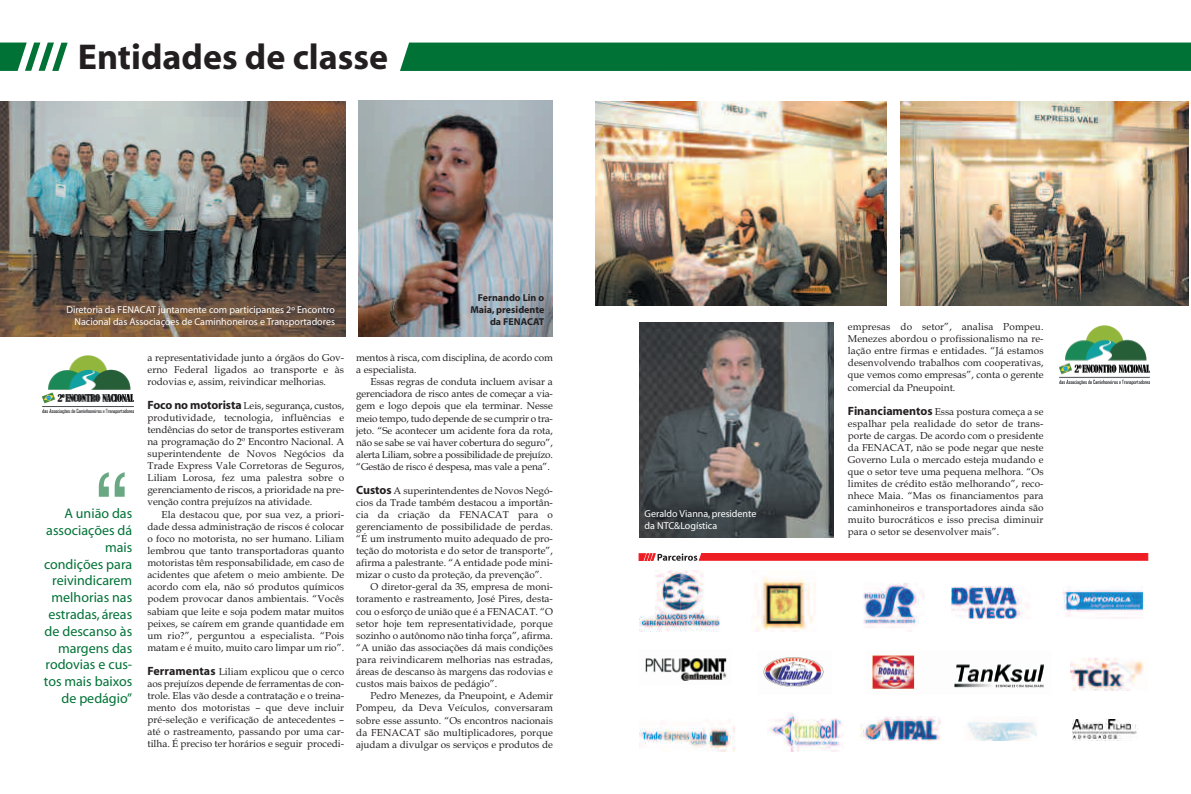
<style>
.page{position:relative;width:1191px;height:794px;background:#fff}
.page>*{position:absolute;margin:0;border:0;box-sizing:border-box;transform-origin:0 0}
.t1{font:96px "Helvetica";color:#6aa883}
.t2{font:700 36px "Myriad";color:#231f20}
.t3{font:14px/16.8px "Myriad";color:#007236;text-align:right}
.t4{font:10px/12.1px "Book Antiqua";color:#231f20;text-align:justify}
.t5{font:10px/12px "Myriad";color:#fff}
.t6{font:700 10px/12px "Myriad";color:#231f20;text-align:right}
.s1{font-family:"Myriad";font-weight:700;font-size:12px}
</style>
<div class="page">
<img style="left:1059px;top:325px;width:91px;height:59px">
<img style="left:43px;top:355px;width:90px;height:59px">
<svg style="left:639px;top:553px;width:509px;height:8px"></svg>
<img style="left:639px;top:570px;width:285px;height:61px">
<img style="left:951px;top:585px;width:193px;height:33px">
<img style="left:763px;top:655px;width:320px;height:36px">
<img style="left:645px;top:658px;width:82px;height:23px">
<img style="left:1070px;top:655px;width:73px;height:35px">
<img style="left:639px;top:713px;width:205px;height:38px">
<img style="left:860px;top:716px;width:177px;height:24px">
<img style="left:1073px;top:719px;width:64px;height:21px">
<svg style="left:0;top:43px;width:68px;height:28px"></svg>
<div style="left:400px;top:43px;width:791px;height:28px;background:#007236"></div>
<img style="left:0;top:102px;width:345px;height:235px">
<img style="left:900px;top:101px;width:288px;height:204px">
<img style="left:595px;top:101px;width:291px;height:204px">
<img style="left:358px;top:101px;width:195px;height:235px">
<img style="left:639px;top:322px;width:194px;height:216px">
<h2 class="t2" style="left:78px;top:44px;width:312px">Entidades de classe</h2>
<p class="t5" style="left:66px;top:304px;width:270px;text-align:right">Diretoria da FENACAT juntamente com participantes 2º Encontro<br>Nacional das Associações de Caminhoneiros e Transportadores</p>
<p class="t6" style="left:470px;top:293px;width:75px">Fernando Lin o<br>Maia,presidente da FENACAT</p>
<h1 class="t1" style="left:95px;top:473px;width:33px">“</h1>
<h3 class="t3" style="left:44px;top:506px;width:90px">A união das associações dá mais condições para reivindicarem melhorias nas estradas, áreas de descanso às margens das rodovias e cus&shy;tos mais baixos de pedágio”</h3>
<p class="t4" style="left:147px;top:351px;width:198px">a representatividade junto a órgãos do Gov&shy;erno Federal ligados ao transporte e às rodovias e, assim, reivindicar melhorias.</p>
<p class="t4" style="left:147px;top:400px;width:198px"><span class="s1">Foco no motorista</span> Leis, segurança, custos, produtividade, tecnologia, influências e tendências do setor de transportes estiveram na programação do 2º Encontro Nacional. A superintendente de Novos Negócios da Trade Express Vale Corretoras de Seguros, Liliam Lorosa, fez uma palestra sobre o gerenciamento de riscos, a prioridade na pre&shy;venção contra prejuízos na atividade.</p>
<p class="t4" style="left:147px;top:508px;width:198px;text-indent:14px">Ela destacou que, por sua vez, a priori&shy;dade dessa administração de riscos é colocar o foco no motorista, no ser humano. Liliam lembrou que tanto transportadoras quanto motoristas têm responsabilidade, em caso de acidentes que afetem o meio ambiente. De acordo com ela, não só produtos químicos podem provocar danos ambientais. “Vocês sabiam que leite e soja podem matar muitos peixes, se caírem em grande quantidade em um rio?”, perguntou a especialista. “Pois matam e é muito, muito caro limpar um rio”.</p>
<p class="t4" style="left:147px;top:665px;width:198px"><span class="s1">Ferramentas</span> Liliam explicou que o cerco aos prejuízos depende de ferramentas de con&shy;trole. Elas vão desde a contratação e o treina&shy;mento dos motoristas – que deve incluir pré-seleção e verificação de antecedentes – até o rastreamento, passando por uma car&shy;tilha. É preciso ter horários e seguir procedi-</p>
<p class="t4" style="left:356px;top:352px;width:198px">mentos à risca, com disciplina, de acordo com a especialista.</p>
<p class="t4" style="left:356px;top:376px;width:198px;text-indent:14px">Essas regras de conduta incluem avisar a gerenciadora de risco antes de começar a via&shy;gem e logo depois que ela terminar. Nesse meio tempo, tudo depende de se cumprir o tra&shy;jeto. “Se acontecer um acidente fora da rota, não se sabe se vai haver cobertura do seguro”, alerta Liliam, sobre a possibilidade de prejuízo. “Gestão de risco é despesa, mas vale a pena”.</p>
<p class="t4" style="left:356px;top:485px;width:198px"><span class="s1">Custos</span> A superintendentes de Novos Negó&shy;cios da Trade também destacou a importân&shy;cia da criação da FENACAT para o gerenciamento de possibilidade de perdas. “É um instrumento muito adequado de pro&shy;teção do motorista e do setor de transporte”, afirma a palestrante. “A entidade pode mini&shy;mizar o custo da proteção, da prevenção”.</p>
<p class="t4" style="left:356px;top:581px;width:198px;text-indent:14px">O diretor-geral da 3S, empresa de moni&shy;toramento e rastreamento, José Pires, desta&shy;cou o esforço de união que é a FENACAT. “O setor hoje tem representatividade, porque sozinho o autônomo não tinha força”, afirma. “A união das associações dá mais condições para reivindicarem melhorias nas estradas, áreas de descanso às margens das rodovias e custos mais baixos de pedágio”.</p>
<p class="t4" style="left:356px;top:690px;width:198px;text-indent:14px">Pedro Menezes, da Pneupoint, e Ademir Pompeu, da Deva Veículos, conversaram sobre esse assunto. “Os encontros nacionais da FENACAT são multiplicadores, porque ajudam a divulgar os serviços e produtos de</p>
<p class="t5" style="left:644px;top:508px;width:113px">Geraldo Vianna, presidente da NTC&amp;Logística</p>
<p class="t4" style="left:848px;top:320px;width:197px">empresas do setor”, analisa Pompeu.<br>Menezes abordou o profissionalismo na re&shy;lação entre firmas e entidades. “Já estamos desenvolvendo trabalhos com cooperativas, que vemos como empresas”, conta o gerente comercial da Pneupoint.</p>
<p class="t4" style="left:848px;top:405px;width:197px"><span class="s1">Financiamentos</span> Essa postura começa a se espalhar pela realidade do setor de trans&shy;porte de cargas. De acordo com o presidente da FENACAT, não se pode negar que neste Governo Lula o mercado esteja mudando e que o setor teve uma pequena melhora. “Os limites de crédito estão melhorando”, reco&shy;nhece Maia. “Mas os financiamentos para caminhoneiros e transportadores ainda são muito burocráticos e isso precisa diminuir para o setor se desenvolver mais”.</p>
</div>
